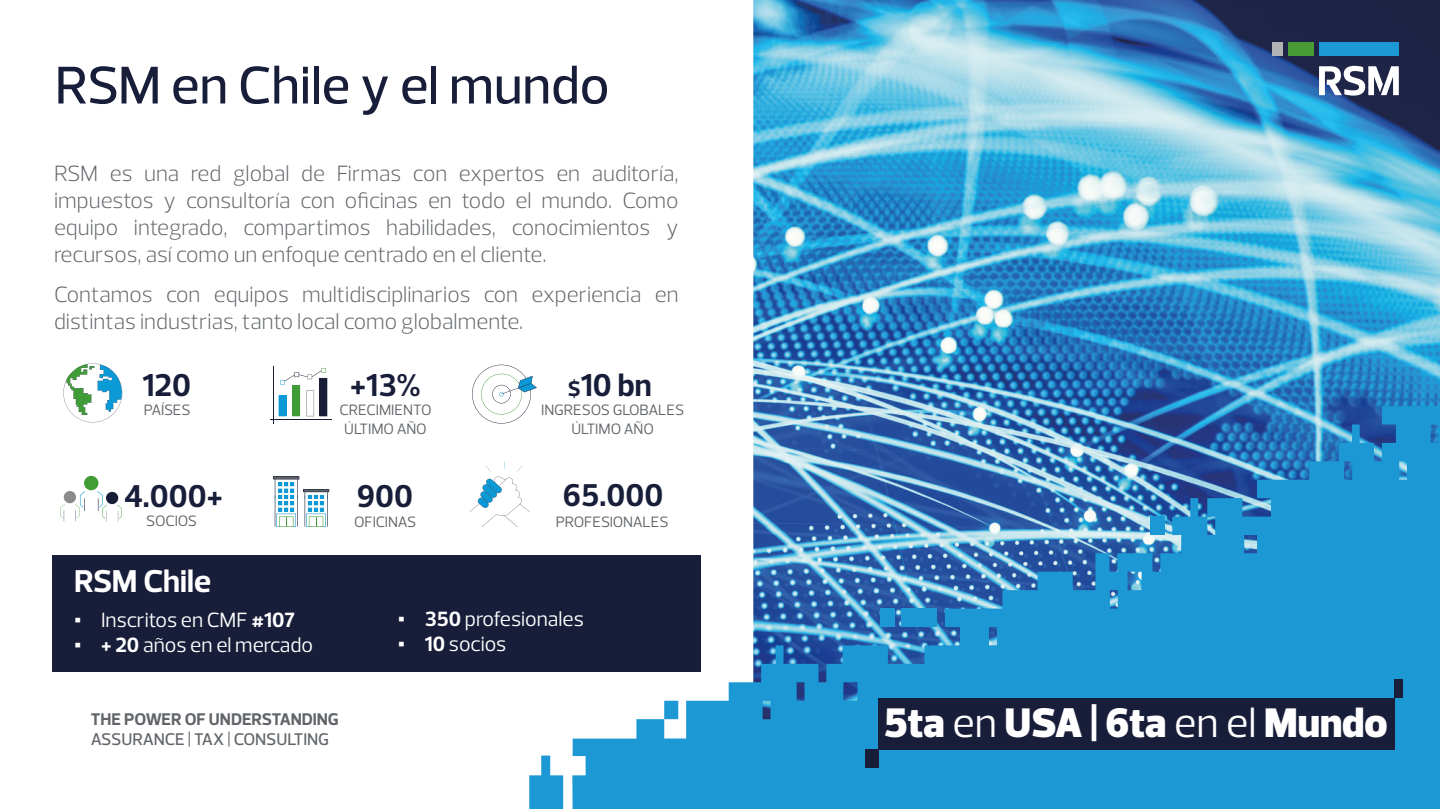
<style>
.page{position:relative;width:1440px;height:809px;background:#fff}
.page>*{position:absolute;margin:0;border:0;box-sizing:border-box;transform-origin:0 0}
.t1{font:500 54px "Prelo";color:#181e39}
.t2{font:900 42px "Prelo";color:#fff}
.t3{font:700 32.1px "Prelo";color:#181e39}
.t4{font:700 32.1px "Prelo";color:#fff}
.t5{font:300 22.5px/27px "Prelo";color:#616569;text-align:justify}
.t6{font:21px "Prelo";color:#fff}
.t7{font:500 17.25px "Prelo";letter-spacing:-.01em;color:#616569}
.t8{font:700 17.25px "Prelo";letter-spacing:-.01em;color:#616569}
.t9{font:15.3px/18.3px "Prelo";letter-spacing:-.01em;color:#616569;text-align:center}
.s1{font-size:21.6px}
.s2{font-family:"Times New Roman"}
.s3{font-weight:700}
.s4{font-weight:400}
</style>
<div class="page">
<img style="left:753px;top:0;width:687px;height:406px">
<svg style="left:529px;top:755px;width:34px;height:54px"></svg>
<svg style="left:572px;top:406px;width:868px;height:403px;background:#4b9dd0"></svg>
<div style="left:52px;top:555px;width:649px;height:116px;background:#181e39"></div>
<div style="left:1319px;top:42px;width:80px;height:14px;background:#1c98d5"></div>
<div style="left:1272px;top:42px;width:10px;height:14px;background:#b1b3b5"></div>
<div style="left:1288px;top:42px;width:25px;height:14px;background:#499c35"></div>
<svg style="left:1319px;top:66px;width:80px;height:30px"></svg>
<div style="left:878px;top:697px;width:516px;height:52px;background:#181e39"></div>
<div style="left:865px;top:749px;width:13px;height:19px;background:#181e39"></div>
<div style="left:1394px;top:678px;width:8px;height:19px;background:#181e39"></div>
<svg style="left:60px;top:504px;width:5px;height:17px"></svg>
<div style="left:64px;top:491px;width:12px;height:12px;background:#888a8c;border-radius:50%"></div>
<svg style="left:75px;top:491px;width:10px;height:30px"></svg>
<div style="left:84px;top:476px;width:14px;height:14px;background:#3f9c36;border-radius:50%"></div>
<svg style="left:117px;top:504px;width:5px;height:18px"></svg>
<svg style="left:97px;top:491px;width:10px;height:31px"></svg>
<div style="left:106px;top:492px;width:12px;height:12px;background:#181e38;border-radius:50%"></div>
<hr style="left:271px;top:419px;width:61px;height:1px;background:#181e38">
<hr style="left:273px;top:366px;width:1px;height:57px;background:#181e38">
<svg style="left:279px;top:368px;width:48px;height:48px"></svg>
<svg style="left:273px;top:476px;width:56px;height:51px"></svg>
<svg style="left:472px;top:364px;width:65px;height:59px"></svg>
<svg style="left:470px;top:461px;width:60px;height:66px"></svg>
<svg style="left:63px;top:363px;width:59px;height:59px"></svg>
<h1 class="t1" style="left:55px;top:52px;width:556px">RSM en Chile y el mundo</h1>
<p class="t5" style="left:54px;top:160px;width:626px">RSM es una red global de Firmas con expertos en auditoría, impuestos y consultoría con oficinas en todo el mundo. Como equipo integrado, compartimos habilidades, conocimientos y recursos, así como un enfoque centrado en el cliente.</p>
<p class="t5" style="left:54px;top:281px;width:626px">Contamos con equipos multidisciplinarios con experiencia en distintas industrias, tanto local como globalmente.</p>
<h3 class="t3" style="left:142px;top:365px;width:50px">120</h3>
<p class="t9" style="left:144px;top:401px;width:48px">PAÍSES</p>
<h3 class="t3" style="left:350px;top:365px;width:72px">+13%</h3>
<h3 class="t3" style="left:568px;top:365px;width:85px"><span class="s1">$</span>10 bn</h3>
<p class="t9" style="left:340px;top:401px;width:94px">CRECIMIENTO<br>ÚLTIMO AÑO</p>
<p class="t9" style="left:541px;top:401px;width:145px">INGRESOS GLOBALES<br>ÚLTIMO AÑO</p>
<h3 class="t3" style="left:124px;top:476px;width:100px">4.000+</h3>
<h3 class="t3" style="left:563px;top:476px;width:102px">65.000</h3>
<h3 class="t3" style="left:357px;top:476px;width:58px">900</h3>
<p class="t9" style="left:146px;top:512px;width:52px">SOCIOS</p>
<p class="t9" style="left:354px;top:512px;width:64px">OFICINAS</p>
<p class="t9" style="left:556px;top:512px;width:114px">PROFESIONALES</p>
<h3 class="t4" style="left:74px;top:561px;width:139px">RSM Chile</h3>
<p class="t6" style="left:74px;top:607px;width:223px"><span class="s2">▪</span> Inscritos en CMF <span class="s3">#107</span></p>
<p class="t6" style="left:74px;top:632px;width:241px"><span class="s2">▪</span> <span class="s3">+ 20</span> años en el mercado</p>
<p class="t8" style="left:91px;top:709px;width:250px">THE POWER OF UNDERSTANDING</p>
<p class="t7" style="left:91px;top:728px;width:240px">ASSURANCE | TAX | CONSULTING</p>
<p class="t6" style="left:398px;top:606px;width:187px"><span class="s2">▪</span> <span class="s3">350</span> profesionales</p>
<p class="t6" style="left:398px;top:631px;width:110px"><span class="s2">▪</span> <span class="s3">10</span> socios</p>
<h2 class="t2" style="left:884px;top:697px;width:505px">5ta <span class="s4">en</span> USA | 6ta <span class="s4">en el</span> Mundo</h2>
</div>
